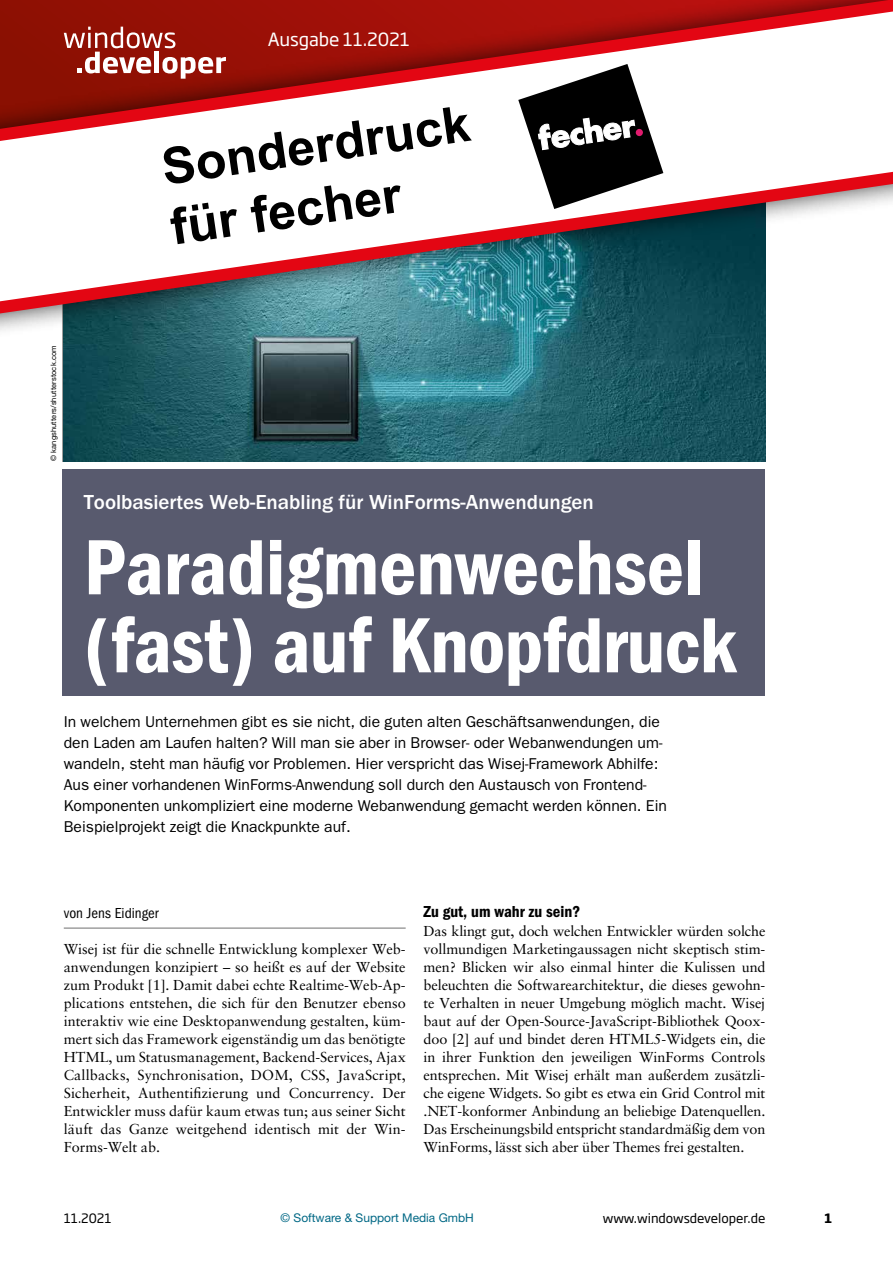
<style>
.page{position:relative;width:893px;height:1263px;background:#fff}
.page>*{position:absolute;margin:0;border:0;box-sizing:border-box;transform-origin:0 0}
.t1{font:81px/78px "ITC Franklin Gothic Std Dm Cd";color:#fff}
.t2{font:700 50.4px/60.8px "Arial";color:#000}
.t3{font:500 21px "ITC Franklin Gothic Std";color:#fff}
.t4{font:18px "Soho Gothic Std";letter-spacing:-.005em;color:#fff}
.t5{font:16.5px "ITC Franklin Gothic Std Dm Cd";color:#000}
.t6{font:15.75px/21px "ITC Franklin Gothic Std";color:#000}
.t7{font:condensed 15px "ITC Franklin Gothic Std";color:#000}
.t8{font:14.4px/18px "Sabon LT Std";letter-spacing:-.005em;color:#000;text-align:justify}
.t9{font:12.75px "Soho Gothic Std";color:#000}
.t10{font:700 12.75px "Soho Gothic Std";color:#000}
.t11{font:12px "Helvetica Neue LT Std";color:#006885}
.t12{font:7.5px "Helvetica Neue LT Std";letter-spacing:.015em;color:#000}
</style>
<div class="page">
<hr style="left:64px;top:928px;width:342px;height:1px;background:#706f6f">
<img style="left:64px;top:343px;width:701px;height:118px">
<div style="left:63px;top:469px;width:702px;height:226px;background:#585a6e"></div>
<div style="left:0;top:0;width:893px;height:343px;background:#000;opacity:.75"></div>
<svg style="left:0;top:0;width:893px;height:327px"></svg>
<svg style="left:518px;top:64px;width:174px;height:168px"></svg>
<svg style="left:64px;top:27px;width:162px;height:52px"></svg>
<p class="t4" style="left:268px;top:28px;width:143px">Ausgabe 11.2021</p>
<p class="t12" style="left:49px;top:461px;width:117px;rotate:-90deg">© kangshutters/shutterstock.com</p>
<h2 class="t2" style="left:158px;top:138px;width:312px;rotate:-8deg">Sonderdruck für fecher</h2>
<h3 class="t3" style="left:84px;top:490px;width:512px">Toolbasiertes Web-Enabling für WinForms-Anwendungen</h3>
<h1 class="t1" style="left:84px;top:529px;width:655px">Paradigmenwechsel (fast) auf Knopfdruck</h1>
<p class="t6" style="left:64px;top:711px;width:605px">In welchem Unternehmen gibt es sie nicht, die guten alten Geschäftsanwendungen, die den Laden am Laufen halten? Will man sie aber in Browser- oder Webanwendungen um&shy;wandeln, steht man häufig vor Problemen. Hier verspricht das Wisej-Framework Abhilfe:<br>Aus einer vorhandenen WinForms-Anwendung soll durch den Austausch von Frontend-Komponenten unkompliziert eine moderne Webanwendung gemacht werden können. Ein Beispielprojekt zeigt die Knackpunkte auf.</p>
<p class="t7" style="left:64px;top:905px;width:96px">von Jens Eidinger</p>
<p class="t8" style="left:64px;top:940px;width:344px">Wisej ist für die schnelle Entwicklung komplexer Web&shy;anwendungen konzipiert – so heißt es auf der Website zum Produkt [1]. Damit dabei echte Realtime-Web-Ap&shy;plications entstehen, die sich für den Benutzer ebenso interaktiv wie eine Desktopanwendung gestalten, küm&shy;mert sich das Framework eigenständig um das benötigte HTML, um Statusmanagement, Backend-Services, Ajax Callbacks, Synchronisation, DOM, CSS, JavaScript, Sicherheit, Authentifizierung und Concurrency. Der Entwickler muss dafür kaum etwas tun; aus seiner Sicht läuft das Ganze weitgehend identisch mit der Win-Forms-Welt ab.</p>
<p class="t5" style="left:423px;top:902px;width:158px">Zu gut, um wahr zu sein?</p>
<p class="t8" style="left:423px;top:922px;width:344px">Das klingt gut, doch welchen Entwickler würden solche vollmundigen Marketingaussagen nicht skeptisch stim&shy;men? Blicken wir also einmal hinter die Kulissen und beleuchten die Softwarearchitektur, die dieses gewohn&shy;te Verhalten in neuer Umgebung möglich macht. Wisej baut auf der Open-Source-JavaScript-Bibliothek Qoox&shy;doo [2] auf und bindet deren HTML5-Widgets ein, die in ihrer Funktion den jeweiligen WinForms Controls entsprechen. Mit Wisej erhält man außerdem zusätzli&shy;che eigene Widgets. So gibt es etwa ein Grid Control mit .NET-konformer Anbindung an beliebige Datenquellen.<br>Das Erscheinungsbild entspricht standardmäßig dem von WinForms, lässt sich aber über Themes frei gestalten.</p>
<p class="t9" style="left:64px;top:1210px;width:49px">11.2021</p>
<p class="t11" style="left:281px;top:1210px;width:195px">© Software &amp; Support Media GmbH</p>
<p class="t9" style="left:603px;top:1210px;width:164px">www.windowsdeveloper.de</p>
<p class="t10" style="left:824px;top:1210px;width:9px">1</p>
</div>
